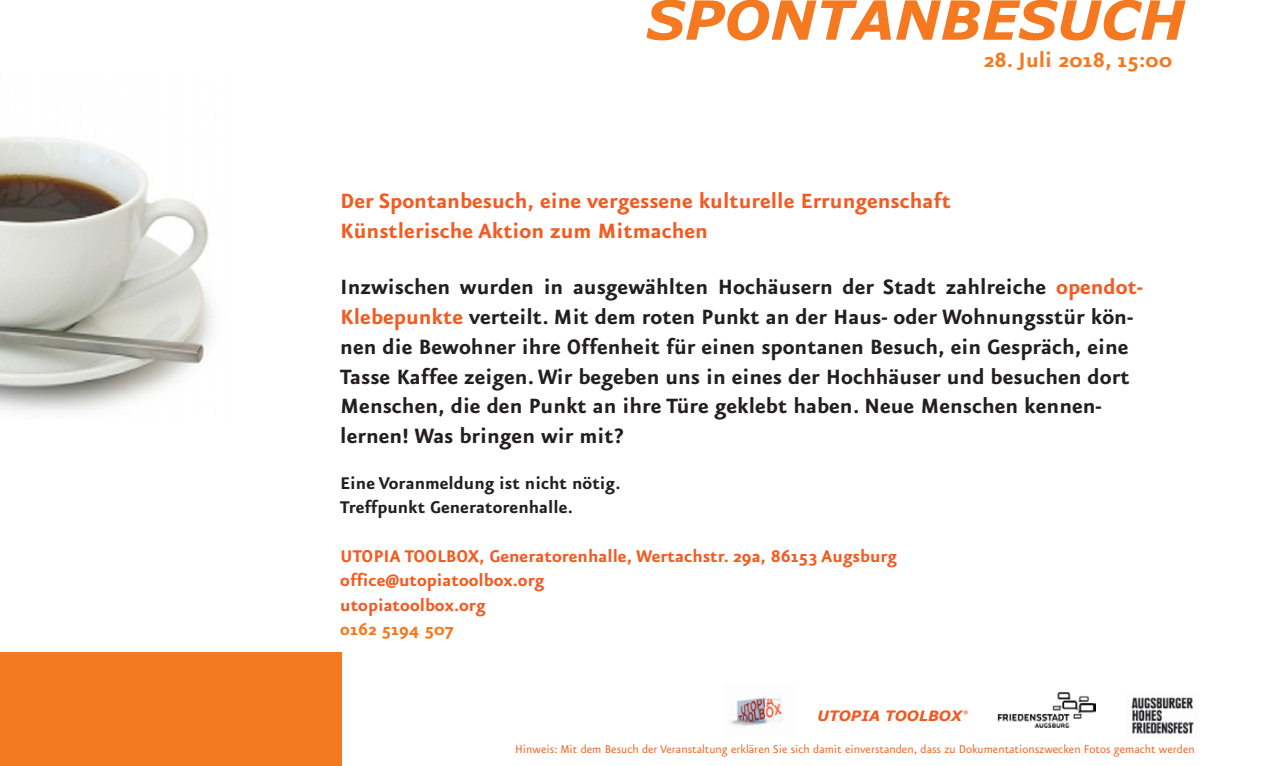
<style>
.page{position:relative;width:1276px;height:766px;background:#fff}
.page>*{position:absolute;margin:0;border:0;box-sizing:border-box;transform-origin:0 0}
.t1{font:italic 700 54px "Verdana";color:#f47921}
.t2{font:700 24.75px/29.7px "Eureka Sans";color:#231f20}
.t3{font:700 24.75px "Eureka Sans";color:#f25b21}
.t4{font:700 24.75px "Eureka Sans";color:#f47921}
.t5{font:700 20.25px "Eureka Sans";color:#f25b21}
.t6{font:700 20.25px "Eureka Sans";color:#231f20}
.t7{font:700 20.25px "Eureka Sans";color:#f47921}
.t8{font:italic 700 14.17px "Verdana";color:#f15921}
.t9{font:13.5px "Eureka Sans";color:#f36421}
.t10{font:italic 700 4.73px "Verdana";color:#f15921}
.s1{color:#f25b21}
</style>
<div class="page">
<img style="left:0;top:136px;width:213px;height:276px">
<img style="left:1131px;top:697px;width:63px;height:37px">
<img style="left:998px;top:691px;width:97px;height:36px">
<div style="left:0;top:652px;width:341px;height:113px;background:#f47921"></div>
<img style="left:730px;top:697px;width:52px;height:30px">
<p class="t1" style="left:646px;top:-15px;width:540px">SPONTANBESUCH</p>
<p class="t4" style="left:983px;top:47px;width:191px">28. Juli 2018, 15:00</p>
<p class="t3" style="left:340px;top:188px;width:612px">Der Spontanbesuch, eine vergessene kulturelle Errungenschaft</p>
<p class="t3" style="left:340px;top:218px;width:369px">Künstlerische Aktion zum Mitmachen</p>
<p class="t2" style="left:340px;top:273px;width:804px">Inzwischen wurden in ausgewählten Hochäusern der Stadt zahlreiche <span class="s1">opendot-</span></p>
<p class="t2" style="left:340px;top:303px;width:794px"><span class="s1">Klebepunkte</span> verteilt. Mit dem roten Punkt an der Haus- oder Wohnungsstür kön&shy;nen die Bewohner ihre Offenheit für einen spontanen Besuch, ein Gespräch, eine Tasse Kaffee zeigen. Wir begeben uns in eines der Hochhäuser und besuchen dort Menschen, die den Punkt an ihre Türe geklebt haben. Neue Menschen kennen&shy;lernen! Was bringen wir mit?</p>
<p class="t6" style="left:340px;top:473px;width:282px">Eine Voranmeldung ist nicht nötig.</p>
<p class="t6" style="left:340px;top:497px;width:234px">Treffpunkt Generatorenhalle.</p>
<p class="t5" style="left:340px;top:545px;width:558px">UTOPIA TOOLBOX, Generatorenhalle, Wertachstr. 29a, 86153 Augsburg</p>
<p class="t5" style="left:340px;top:570px;width:206px">office@utopiatoolbox.org</p>
<p class="t5" style="left:340px;top:594px;width:147px">utopiatoolbox.org</p>
<p class="t7" style="left:340px;top:618px;width:115px">o162 5194 507</p>
<p class="t8" style="left:817px;top:706px;width:146px">UTOPIA TOOLBOX</p>
<p class="t10" style="left:963px;top:709px;width:6px">®</p>
<p class="t9" style="left:515px;top:742px;width:681px">Hinweis: Mit dem Besuch der Veranstaltung erklären Sie sich damit einverstanden, dass zu Dokumentationszwecken Fotos gemacht werden</p>
</div>
